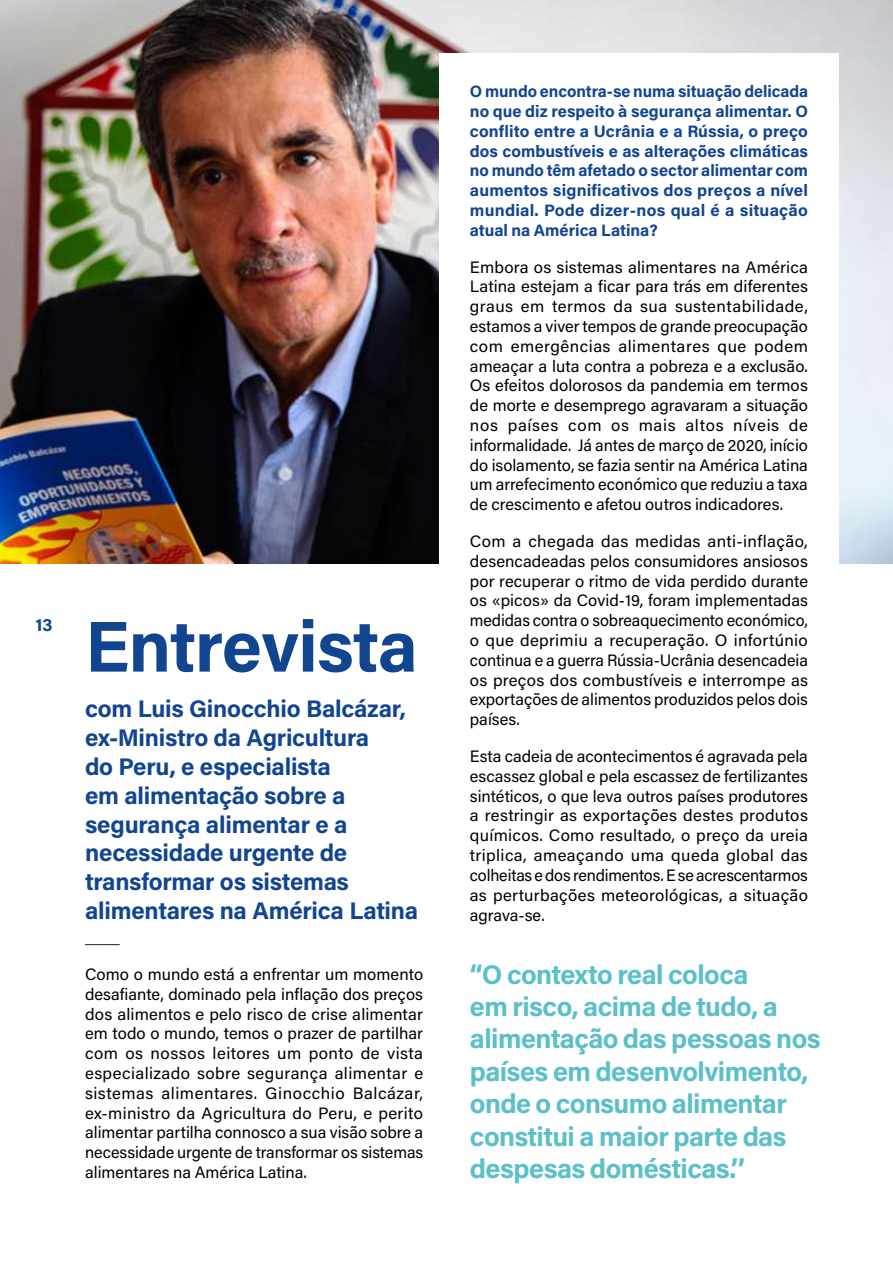
<style>
.page{position:relative;width:893px;height:1263px;background:#fff}
.page>*{position:absolute;margin:0;border:0;box-sizing:border-box;transform-origin:0 0}
.t1{font:700 72px "Acumin Pro";letter-spacing:-.015em;color:#114590}
.t2{font:700 27px/32.4px "Acumin Pro";letter-spacing:-.02em;color:#5bc0c9}
.t3{font:700 24px/28.8px "Acumin Pro";letter-spacing:-.01em;color:#114590}
.t4{font:700 18px "Acumin Pro";color:#114590}
.t5{font:16.5px/19.8px "Acumin Pro";color:#000;text-align:justify}
.t6{font:700 16.5px/19.8px "Acumin Pro";letter-spacing:.01em;color:#114590;text-align:justify}
.t7{font:700 16.5px "Acumin Pro";color:#000}
</style>
<div class="page">
<img style="left:0;top:0;width:893px;height:563px">
<div style="left:439px;top:54px;width:400px;height:656px;background:#fff"></div>
<p class="t4" style="left:35px;top:612px;width:19px">13</p>
<h1 class="t1" style="left:85px;top:596px;width:334px">Entrevista</h1>
<h3 class="t3" style="left:85px;top:693px;width:335px">com Luis Ginocchio Balcázar, ex-Ministro da Agricultura<br>do Peru, e especialista<br>em alimentação sobre a segurança alimentar e a necessidade urgente de transformar os sistemas alimentares na América Latina</h3>
<p class="t7" style="left:85px;top:926px;width:36px">____</p>
<p class="t5" style="left:85px;top:963px;width:340px">Como o mundo está a enfrentar um momento desafiante, dominado pela inflação dos preços dos alimentos e pelo risco de crise alimentar em todo o mundo, temos o prazer de partilhar com os nossos leitores um ponto de vista especializado sobre segurança alimentar e sistemas alimentares. Ginocchio Balcázar, ex-ministro da Agricultura do Peru, e perito alimentar partilha connosco a sua visão sobre a necessidade urgente de transformar os sistemas alimentares na América Latina.</p>
<p class="t6" style="left:470px;top:81px;width:340px">O mundo encontra-se numa situação delicada no que diz respeito à segurança alimentar. O conflito entre a Ucrânia e a Rússia, o preço dos combustíveis e as alterações climáticas no mundo têm afetado o sector alimentar com aumentos significativos dos preços a nível mundial. Pode dizer-nos qual é a situação atual na América Latina?</p>
<p class="t5" style="left:470px;top:256px;width:340px">Embora os sistemas alimentares na América Latina estejam a ficar para trás em diferentes graus em termos da sua sustentabilidade, estamos a viver tempos de grande preocupação com emergências alimentares que podem ameaçar a luta contra a pobreza e a exclusão.<br>Os efeitos dolorosos da pandemia em termos de morte e desemprego agravaram a situação nos países com os mais altos níveis de informalidade. Já antes de março de 2020, início do isolamento, se fazia sentir na América Latina um arrefecimento económico que reduziu a taxa de crescimento e afetou outros indicadores.</p>
<p class="t5" style="left:470px;top:531px;width:340px">Com a chegada das medidas anti-inflação, desencadeadas pelos consumidores ansiosos por recuperar o ritmo de vida perdido durante os «picos» da Covid-19, foram implementadas medidas contra o sobreaquecimento económico, o que deprimiu a recuperação. O infortúnio continua e a guerra Rússia-Ucrânia desencadeia os preços dos combustíveis e interrompe as exportações de alimentos produzidos pelos dois países.</p>
<p class="t5" style="left:470px;top:746px;width:340px">Esta cadeia de acontecimentos é agravada pela escassez global e pela escassez de fertilizantes sintéticos, o que leva outros países produtores a restringir as exportações destes produtos químicos. Como resultado, o preço da ureia triplica, ameaçando uma queda global das colheitas e dos rendimentos. E se acrescentarmos as perturbações meteorológicas, a situação agrava-se.</p>
<h2 class="t2" style="left:470px;top:957px;width:352px">“O contexto real coloca<br>em risco, acima de tudo, a alimentação das pessoas nos países em desenvolvimento, onde o consumo alimentar constitui a maior parte das despesas domésticas.’’</h2>
</div>
